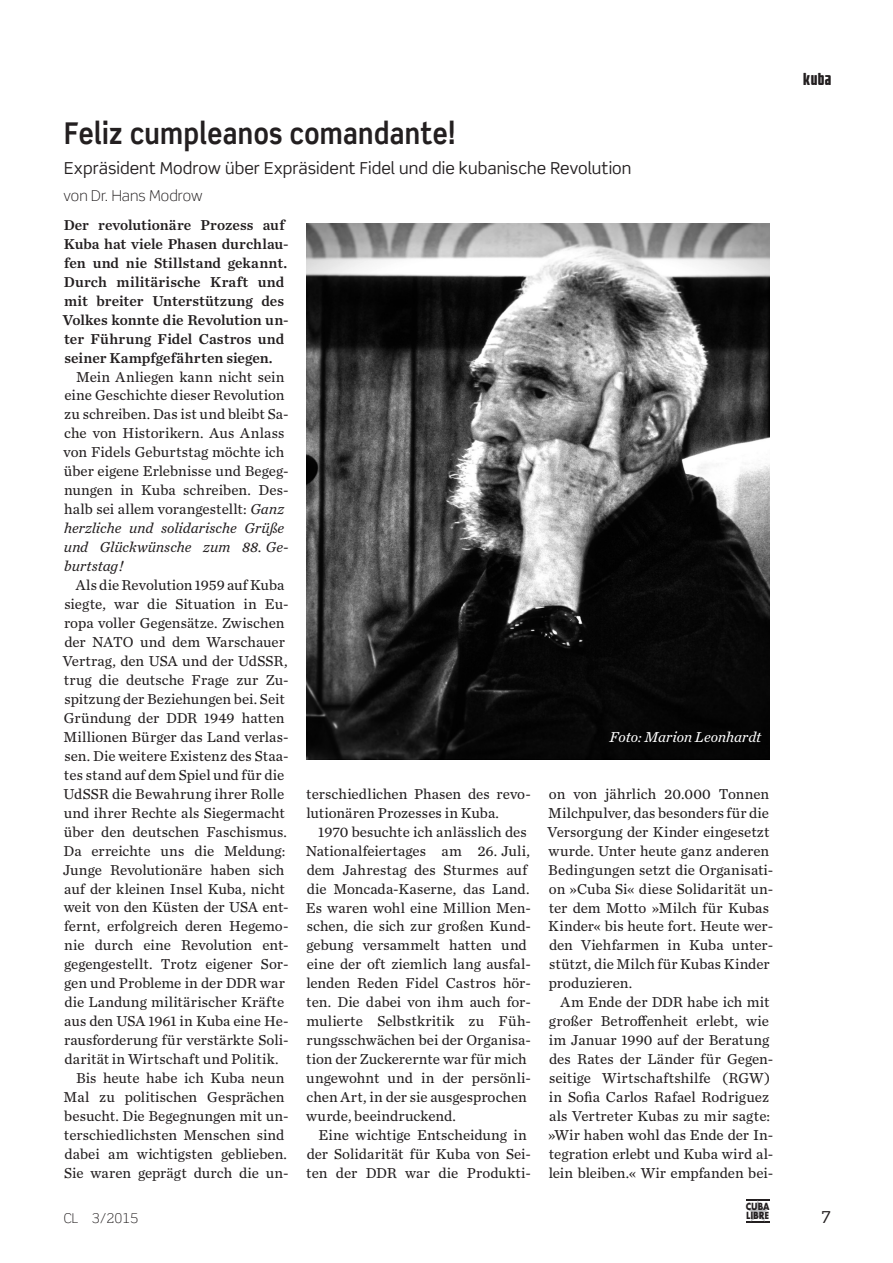
<style>
.page{position:relative;width:893px;height:1263px;background:#fff}
.page>*{position:absolute;margin:0;border:0;box-sizing:border-box;transform-origin:0 0}
.t1{font:700 30px "Scene Pro";letter-spacing:.015em;color:#231f20;scale:.87 1}
.t2{font:16.5px "Scene Pro";color:#231f20}
.t3{font:900 16.5px "Fidel";color:#231f20}
.t4{font:15px/18.9px "Chronicle Text G2";letter-spacing:.005em;color:#231f20}
.t5{font:15px/18.9px "Chronicle Text G2 Semi";letter-spacing:.005em;color:#231f20}
.t6{font:italic 15px "Chronicle Text G2";letter-spacing:-.005em;color:#fff}
.t7{font:300 15px "Scene Pro";letter-spacing:.005em;color:#231f20}
.t8{font:300 13.5px "Scene Pro";color:#231f20}
.t9{font:700 10.8px/9.8px "Futura";letter-spacing:-.015em;color:#231f20;scale:.84 1}
.t10{font:700 10.8px "Futura";letter-spacing:-.015em;color:#231f20;scale:.86 1}
.s1{font-style:italic}
</style>
<div class="page">
<hr style="left:746px;top:1199px;width:24px;height:2px;background:#231f20">
<svg style="left:746px;top:1200px;width:24px;height:22px"></svg>
<img style="left:306px;top:223px;width:464px;height:537px">
<h1 class="t1" style="left:64px;top:114px;width:451px">Feliz cumpleanos comandante!</h1>
<p class="t2" style="left:64px;top:158px;width:569px">Expräsident Modrow über Expräsident Fidel und die kubanische Revolution</p>
<p class="t7" style="left:64px;top:187px;width:141px">von Dr. Hans Modrow</p>
<p class="t5" style="left:63px;top:214px;width:227px">Der revolutionäre Prozess auf<br>Kuba hat viele Phasen durchlau&shy;fen und nie Stillstand gekannt.<br>Durch militärische Kraft und mit breiter Unterstützung des<br>Volkes konnte die Revolution un&shy;ter Führung Fidel Castros und seiner Kampfgefährten siegen.</p>
<p class="t4" style="left:64px;top:366px;width:227px;text-indent:13px">Mein Anliegen kann nicht sein eine Geschichte dieser Revolution zu schreiben. Das ist und bleibt Sa&shy;che von Historikern. Aus Anlass von Fidels Geburtstag möchte ich über eigene Erlebnisse und Begeg&shy;nungen in Kuba schreiben. Des&shy;halb sei allem vorangestellt: <span class="s1">Ganz herzliche und solidarische Grüße und Glückwünsche zum 88. Ge&shy;burtstag!</span></p>
<p class="t4" style="left:76px;top:575px;width:210px">Als die Revolution 1959 auf Kuba</p>
<p class="t4" style="left:64px;top:594px;width:226px">siegte, war die Situation in Eu-</p>
<p class="t4" style="left:64px;top:613px;width:222px">ropa voller Gegensätze. Zwischen</p>
<p class="t4" style="left:64px;top:632px;width:222px">der NATO und dem Warschauer</p>
<p class="t4" style="left:63px;top:651px;width:226px">Vertrag, den USA und der UdSSR,</p>
<p class="t4" style="left:64px;top:670px;width:226px">trug die deutsche Frage zur Zu-</p>
<p class="t4" style="left:64px;top:689px;width:222px">spitzung der Beziehungen bei. Seit</p>
<p class="t4" style="left:64px;top:707px;width:222px">Gründung der DDR 1949 hatten</p>
<p class="t4" style="left:63px;top:726px;width:227px">Millionen Bürger das Land verlas-</p>
<p class="t4" style="left:64px;top:745px;width:226px">sen. Die weitere Existenz des Staa-</p>
<p class="t4" style="left:64px;top:764px;width:222px">tes stand auf dem Spiel und für die</p>
<p class="t4" style="left:63px;top:783px;width:222px">UdSSR die Bewahrung ihrer Rolle</p>
<p class="t4" style="left:64px;top:802px;width:222px">und ihrer Rechte als Siegermacht</p>
<p class="t4" style="left:64px;top:821px;width:225px">über den deutschen Faschismus.</p>
<p class="t4" style="left:63px;top:840px;width:223px">Da erreichte uns die Meldung:</p>
<p class="t4" style="left:63px;top:859px;width:223px">Junge Revolutionäre haben sich</p>
<p class="t4" style="left:64px;top:878px;width:222px">auf der kleinen Insel Kuba, nicht</p>
<p class="t4" style="left:64px;top:897px;width:226px">weit von den Küsten der USA ent-</p>
<p class="t4" style="left:64px;top:916px;width:226px">fernt, erfolgreich deren Hegemo-</p>
<p class="t4" style="left:64px;top:935px;width:226px">nie durch eine Revolution ent-</p>
<p class="t4" style="left:64px;top:954px;width:226px">gegengestellt. Trotz eigener Sor-</p>
<p class="t4" style="left:64px;top:973px;width:222px">gen und Probleme in der DDR war</p>
<p class="t4" style="left:64px;top:992px;width:221px">die Landung militärischer Kräfte</p>
<p class="t4" style="left:64px;top:1011px;width:226px">aus den USA 1961 in Kuba eine He-</p>
<p class="t4" style="left:64px;top:1030px;width:226px">rausforderung für verstärkte Soli-</p>
<p class="t4" style="left:64px;top:1049px;width:216px">darität in Wirtschaft und Politik.</p>
<p class="t4" style="left:76px;top:1068px;width:210px">Bis heute habe ich Kuba neun</p>
<p class="t4" style="left:63px;top:1087px;width:222px">Mal zu politischen Gesprächen</p>
<p class="t4" style="left:64px;top:1106px;width:226px">besucht. Die Begegnungen mit un-</p>
<p class="t4" style="left:64px;top:1125px;width:222px">terschiedlichsten Menschen sind</p>
<p class="t4" style="left:64px;top:1144px;width:224px">dabei am wichtigsten geblieben.</p>
<p class="t4" style="left:64px;top:1163px;width:226px">Sie waren geprägt durch die un-</p>
<p class="t6" style="left:610px;top:725px;width:153px">Foto: Marion Leonhardt</p>
<p class="t4" style="left:306px;top:783px;width:226px">terschiedlichen Phasen des revo&shy;lutionären Prozesses in Kuba.</p>
<p class="t4" style="left:306px;top:821px;width:227px;text-indent:12px">1970 besuchte ich anlässlich des<br>Nationalfeiertages am 26. Juli, dem Jahrestag des Sturmes auf die Moncada-Kaserne, das Land.<br>Es waren wohl eine Million Men&shy;schen, die sich zur großen Kund&shy;gebung versammelt hatten und eine der oft ziemlich lang ausfal&shy;lenden Reden Fidel Castros hör&shy;ten. Die dabei von ihm auch for&shy;mulierte Selbstkritik zu Füh&shy;rungsschwächen bei der Organisa&shy;tion der Zuckerernte war für mich ungewohnt und in der persönli&shy;chen Art, in der sie ausgesprochen wurde, beeindruckend.</p>
<p class="t4" style="left:306px;top:1125px;width:226px;text-align:center">Eine wichtige Entscheidung in der Solidarität für Kuba von Sei&shy;ten der DDR war die Produkti-</p>
<p class="t4" style="left:548px;top:783px;width:227px">on von jährlich 20.000 Tonnen<br>Milchpulver, das besonders für die<br>Versorgung der Kinder eingesetzt wurde. Unter heute ganz anderen<br>Bedingungen setzt die Organisati&shy;on »Cuba Si« diese Solidarität un&shy;ter dem Motto »Milch für Kubas<br>Kinder« bis heute fort. Heute wer&shy;den Viehfarmen in Kuba unter&shy;stützt, die Milch für Kubas Kinder produzieren.</p>
<p class="t4" style="left:548px;top:992px;width:227px;text-align:center">Am Ende der DDR habe ich mit großer Betroffenheit erlebt, wie im Januar 1990 auf der Beratung des Rates der Länder für Gegen&shy;seitige Wirtschaftshilfe ( RGW ) in Sofia Carlos Rafael Rodriguez als Vertreter Kubas zu mir sagte: »Wir haben wohl das Ende der In&shy;tegration erlebt und Kuba wird al&shy;lein bleiben.« Wir empfanden bei-</p>
<p class="t9" style="left:716px;top:1145px;width:30px">CUBA<br>LIBRE</p>
<p class="t9" style="left:716px;top:1172px;width:30px">CUBA</p>
<p class="t9" style="left:746px;top:1201px;width:30px">CUBA</p>
<p class="t8" style="left:64px;top:1209px;width:76px">CL 3/2015</p>
<p class="t10" style="left:746px;top:1209px;width:28px">LIBRE</p>
<p class="t3" style="left:803px;top:70px;width:30px">kuba</p>
<p class="t2" style="left:821px;top:1206px;width:12px">7</p>
</div>
